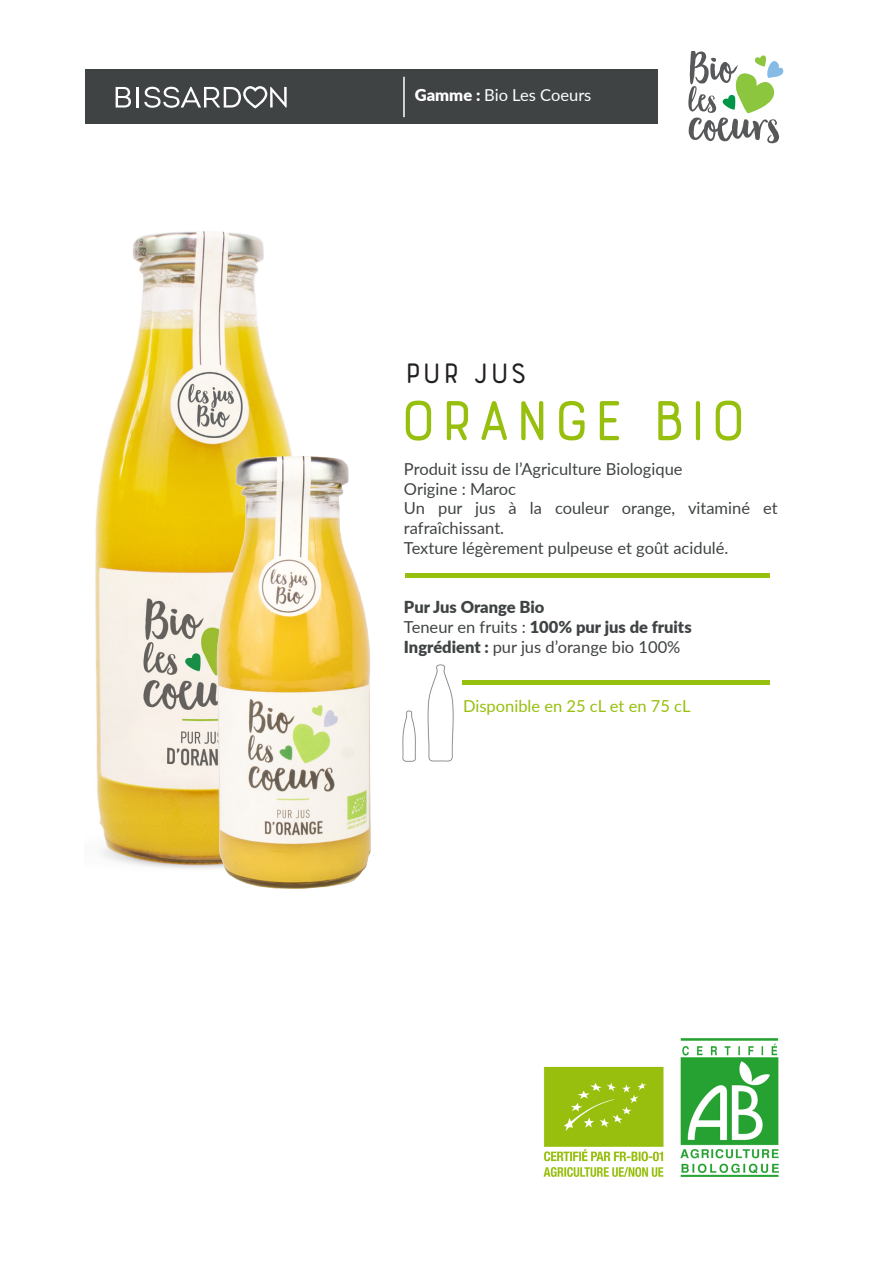
<style>
.page{position:relative;width:893px;height:1263px;background:#fff}
.page>*{position:absolute;margin:0;border:0;box-sizing:border-box;transform-origin:0 0}
.t1{font:700 65.1px "Bourton Line";color:#97bf0d}
.t2{font:700 32.55px "Bourton Line";color:#231f20}
.t3{font:16.5px/19.8px "Lato";color:#404344}
.t4{font:900 16.5px/19.8px "Lato";color:#404344}
.t5{font:16.5px "Lato";color:#97bf0d}
.t6{font:16.5px "Lato";color:#fff}
.s1{font-weight:900}
.s2{font-weight:400}
</style>
<div class="page">
<div style="left:85px;top:70px;width:572px;height:54px;background:#404344"></div>
<hr style="left:405px;top:574px;width:364px;height:4px;background:#97bf0d">
<hr style="left:462px;top:680px;width:307px;height:4px;background:#97bf0d">
<svg style="left:116px;top:87px;width:15px;height:21px"></svg>
<svg style="left:144px;top:86px;width:143px;height:22px"></svg>
<hr style="left:136px;top:87px;width:3px;height:21px;background:#fff">
<img style="left:402px;top:664px;width:52px;height:98px">
<svg style="left:688px;top:51px;width:96px;height:92px"></svg>
<hr style="left:403px;top:77px;width:2px;height:40px;background:#fff">
<img style="left:543px;top:1038px;width:236px;height:139px">
<img style="left:95px;top:231px;width:181px;height:638px">
<img style="left:195px;top:397px;width:176px;height:492px">
<p class="t6" style="left:415px;top:84px;width:178px"><span class="s1">Gamme :</span> Bio Les Coeurs</p>
<h2 class="t2" style="left:404px;top:353px;width:125px">PUR JUS</h2>
<h1 class="t1" style="left:398px;top:380px;width:352px">ORANGE BIO</h1>
<p class="t3" style="left:404px;top:458px;width:375px">Produit issu de l’Agriculture Biologique<br>Origine : Maroc<br>Un pur jus à la couleur orange, vitaminé et rafraîchissant.<br>Texture légèrement pulpeuse et goût acidulé.</p>
<p class="t4" style="left:404px;top:597px;width:289px">Pur Jus Orange Bio<br><span class="s2">Teneur en fruits :</span> 100% pur jus de fruits<br>Ingrédient : <span class="s2">pur jus d’orange bio 100%</span></p>
<p class="t5" style="left:463px;top:695px;width:229px">Disponible en 25 cL et en 75 cL</p>
</div>
